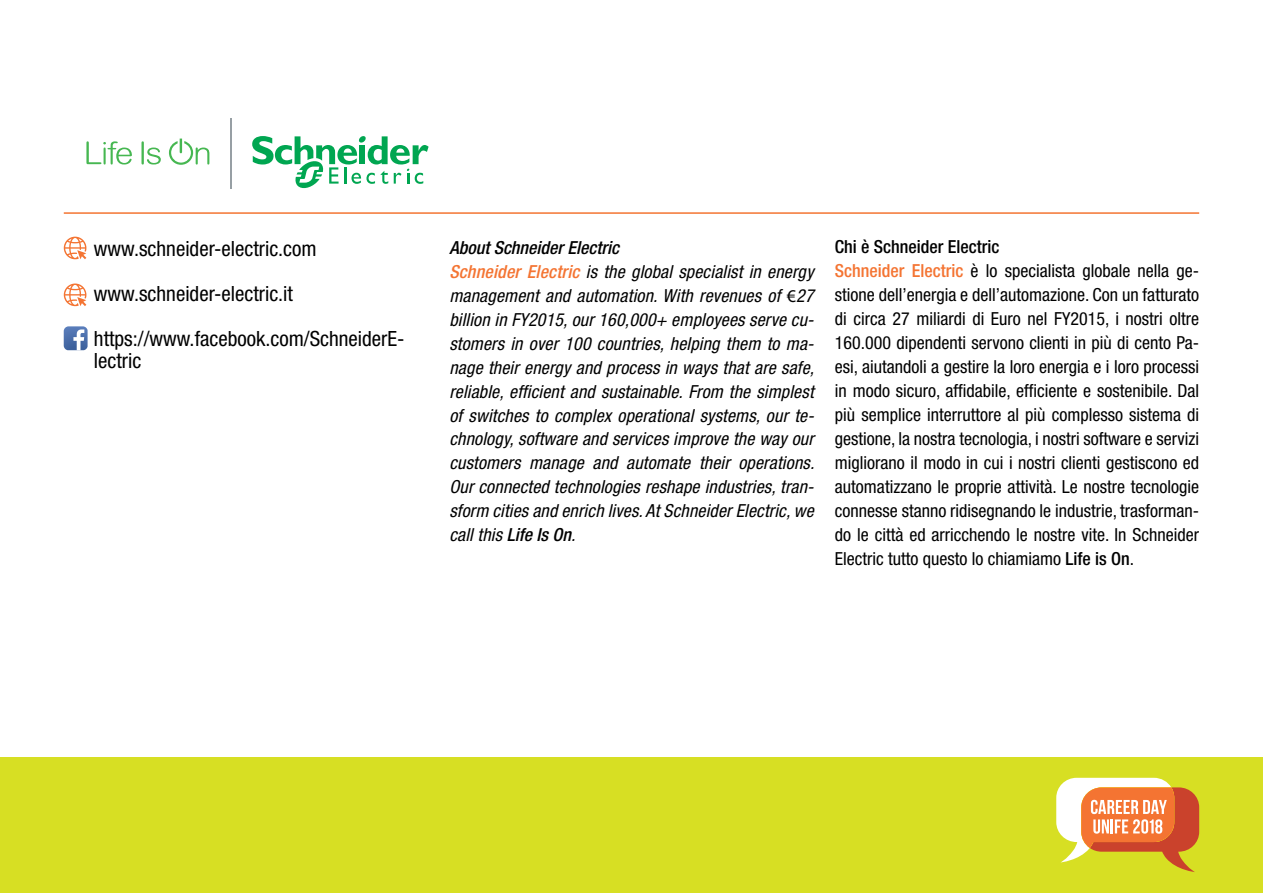
<style>
.page{position:relative;width:1263px;height:893px;background:#fff}
.page>*{position:absolute;margin:0;border:0;box-sizing:border-box;transform-origin:0 0}
.t1{font:condensed 21px/45px "Helvetica Neue";color:#000}
.t2{font:condensed 18px/24px "Helvetica Neue";color:#000}
.t3{font:italic condensed 18px/24px "Helvetica Neue";letter-spacing:.01em;color:#000}
.s1{font-weight:500}
.s2{font-weight:500;color:#f47432}
.s3{font-family:"Myriad Pro";font-style:normal;font-stretch:normal}
</style>
<div class="page">
<div style="left:0;top:757px;width:1263px;height:136px;background:#d7df23"></div>
<svg style="left:1056px;top:778px;width:143px;height:94px"></svg>
<hr style="left:64px;top:212px;width:1135px;height:2px;background:#f47432">
<svg style="left:64px;top:237px;width:22px;height:22px"></svg>
<svg style="left:64px;top:284px;width:22px;height:22px"></svg>
<svg style="left:64px;top:326px;width:24px;height:24px"></svg>
<svg style="left:86px;top:141px;width:46px;height:24px"></svg>
<svg style="left:141px;top:141px;width:20px;height:24px"></svg>
<svg style="left:169px;top:139px;width:40px;height:26px"></svg>
<svg style="left:252px;top:136px;width:177px;height:53px"></svg>
<hr style="left:230px;top:118px;width:1px;height:71px;background:#979fa4">
<p class="t1" style="left:94px;top:226px;width:312px">www.schneider-electric.com www.schneider-electric.it https://www.facebook.com/SchneiderE-</p>
<p class="t1" style="left:94px;top:338px;width:49px">lectric</p>
<p class="t3" style="left:449px;top:235px;width:366px"><span class="s1">About Schneider Electric<br></span><span class="s2">Schneider Electric</span> is the global specialist in energy management and automation. With revenues of <span class="s3">€</span>27 billion in FY2015, our 160,000+ employees serve cu&shy;stomers in over 100 countries, helping them to ma&shy;nage their energy and process in ways that are safe, reliable, efficient and sustainable. From the simplest of switches to complex operational systems, our te&shy;chnology, software and services improve the way our customers manage and automate their operations.<br>Our connected technologies reshape industries, tran&shy;sform cities and enrich lives. At Schneider Electric, we call this <span class="s1">Life Is On</span>.</p>
<p class="t2" style="left:835px;top:235px;width:366px"><span class="s1">Chi è Schneider Electric<br></span><span class="s2">Schneider Electric</span> è lo specialista globale nella ge&shy;stione dell’energia e dell’automazione. Con un fatturato di circa 27 miliardi di Euro nel FY2015, i nostri oltre 160.000 dipendenti servono clienti in più di cento Pa&shy;esi, aiutandoli a gestire la loro energia e i loro processi in modo sicuro, affidabile, efficiente e sostenibile. Dal più semplice interruttore al più complesso sistema di gestione, la nostra tecnologia, i nostri software e servizi migliorano il modo in cui i nostri clienti gestiscono ed automatizzano le proprie attività. Le nostre tecnologie connesse stanno ridisegnando le industrie, trasforman&shy;do le città ed arricchendo le nostre vite. In Schneider Electric tutto questo lo chiamiamo <span class="s1">Life is On</span>.</p>
</div>
